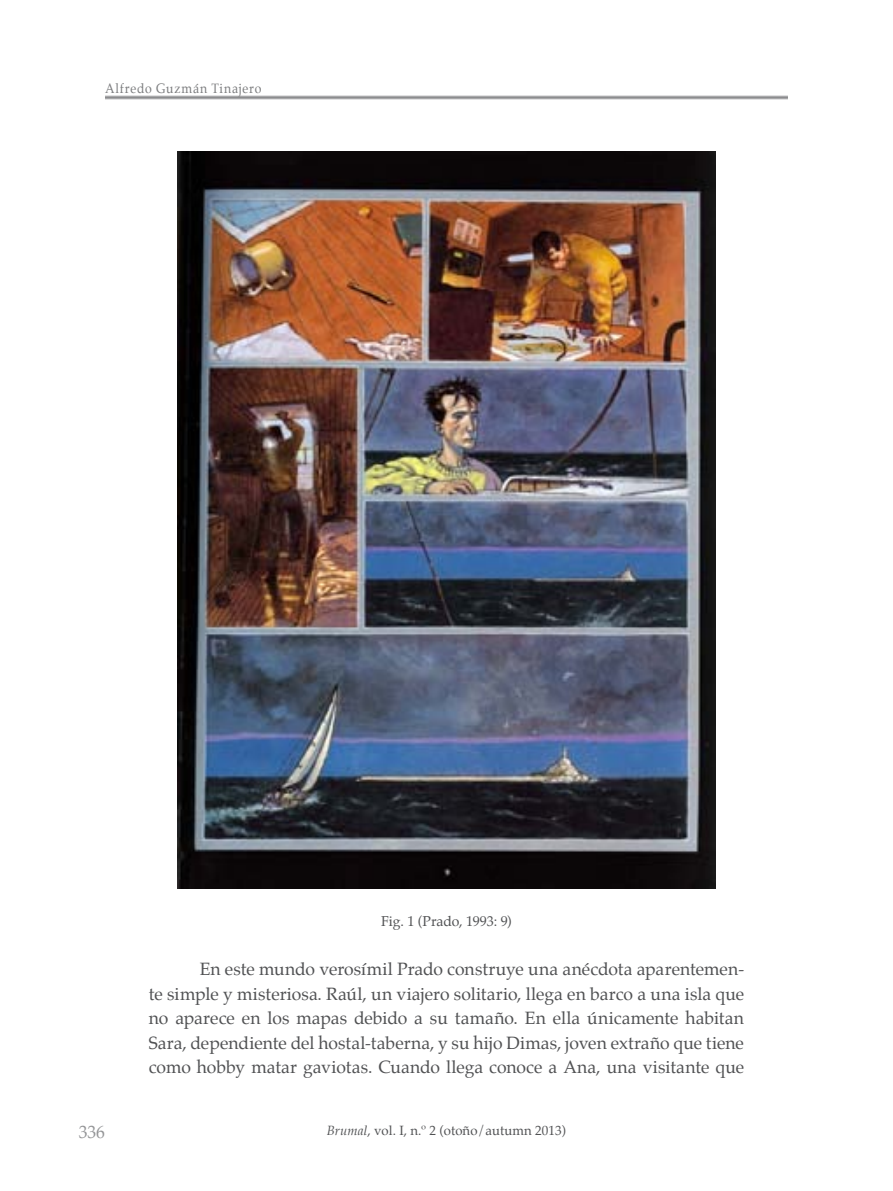
<style>
.page{position:relative;width:893px;height:1191px;background:#fff}
.page>*{position:absolute;margin:0;border:0;box-sizing:border-box;transform-origin:0 0}
.t1{font:17.5px/24.5px "Palatino";color:#505153;text-align:justify}
.t2{font:17.5px "Palatino";color:#949597}
.t3{font:14px "Palatino";letter-spacing:-.005em;color:#505153}
.t4{font:13.47px "Palatino";letter-spacing:.065em;color:#7b7c7e;scale:.91 1}
.t5{font:13.12px "Palatino";letter-spacing:.005em;color:#505153}
.s1{font-style:italic}
</style>
<div class="page">
<hr style="left:105px;top:96px;width:683px;height:1px;background:#8b8c8e">
<hr style="left:105px;top:97px;width:683px;height:1px;background:#8b8c8e">
<hr style="left:105px;top:98px;width:683px;height:1px;background:#8b8c8e">
<img style="left:178px;top:152px;width:537px;height:737px">
<p class="t4" style="left:105px;top:77px;width:173px">Alfredo Guzmán Tinajero</p>
<p class="t2" style="left:79px;top:1117px;width:28px">336</p>
<p class="t3" style="left:381px;top:909px;width:132px">Fig. 1 (Prado, 1993: 9)</p>
<p class="t1" style="left:149px;top:956px;width:597px;text-indent:51px">En este mundo verosímil Prado construye una anécdota aparentemen&shy;te simple y misteriosa. Raúl, un viajero solitario, llega en barco a una isla que no aparece en los mapas debido a su tamaño. En ella únicamente habitan Sara, dependiente del hostal-taberna, y su hijo Dimas, joven extraño que tiene como hobby matar gaviotas. Cuando llega conoce a Ana, una visitante que</p>
<p class="t5" style="left:327px;top:1119px;width:241px"><span class="s1">Brumal</span>, vol. I, n.º 2 (otoño/autumn 2013)</p>
</div>
